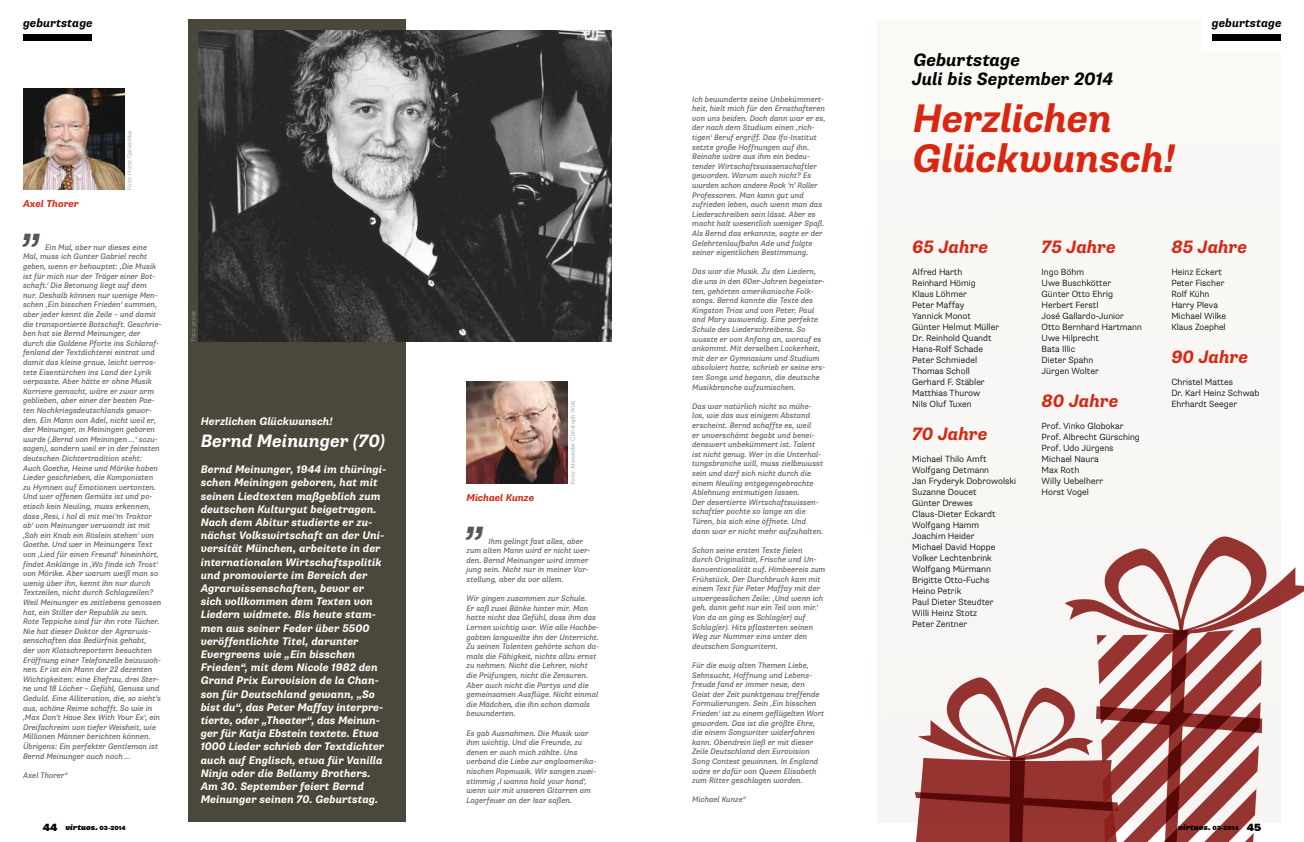
<style>
.page{position:relative;width:1304px;height:842px;background:#fff}
.page>*{position:absolute;margin:0;border:0;box-sizing:border-box;transform-origin:0 0}
.t1{font:italic 700 40.8px "Supria Sans";color:#575756}
.t2{font:italic 700 40px/40px "Supria Sans";letter-spacing:-.01em;color:#d82611}
.t3{font:italic 700 18px "Supria Sans";letter-spacing:-.005em;color:#d82611}
.t4{font:italic 700 18px/19px "Supria Sans";letter-spacing:-.005em;color:#000}
.t5{font:italic 700 18px "Supria Sans";color:#fff}
.t6{font:italic 700 12px "Supria Sans";color:#000}
.t7{font:italic 700 11px/13.2px "Supria Sans";color:#fff}
.t8{font:italic 700 10px "Supria Sans";color:#d82611}
.t9{font:300 9px/11px "Supria Sans";color:#000}
.t10{font:italic 8px/9.6px "Supria Sans";color:#575756}
.t11{font:italic 900 8px "Supria Sans";color:#000}
.t12{font:300 6px "Supria Sans";color:#9d9d9c}
.s1{font-style:normal;font-size:10.5px}
.s2{font-style:normal;font-size:6px}
</style>
<div class="page">
<div style="left:877px;top:20px;width:404px;height:802px;background:#f9f8f5"></div>
<div style="left:1202px;top:10px;width:88px;height:41px;background:#fff"></div>
<div style="left:1212px;top:34px;width:69px;height:7px;background:#000"></div>
<div style="left:23px;top:34px;width:69px;height:7px;background:#000"></div>
<div style="left:188px;top:20px;width:218px;height:802px;background:#4c473b"></div>
<img style="left:466px;top:382px;width:102px;height:101px">
<img style="left:23px;top:88px;width:102px;height:101px">
<img style="left:198px;top:31px;width:414px;height:310px">
<svg style="left:915px;top:536px;width:389px;height:306px"></svg>
<h3 class="t6" style="left:23px;top:15px;width:71px">geburtstage</h3>
<h3 class="t6" style="left:1212px;top:15px;width:71px">geburtstage</h3>
<p class="t8" style="left:23px;top:198px;width:57px">Axel Thorer</p>
<p class="t12" style="left:126px;top:190px;width:61px;rotate:-90deg">Foto: Horst Galuschka</p>
<h1 class="t1" style="left:23px;top:201px;width:22px">„</h1>
<p class="t10" style="left:23px;top:242px;width:140px;text-indent:22px">Ein Mal, aber nur dieses eine Mal, muss ich Gunter Gabriel recht geben, wenn er behauptet: ‚Die Musik ist für mich nur der Träger einer Bot&shy;schaft.‘ Die Betonung liegt auf dem nur. Deshalb können nur wenige Men&shy;schen ‚Ein bisschen Frieden‘ summen, aber jeder kennt die Zeile – und damit die transportierte Botschaft. Geschrie&shy;ben hat sie Bernd Meinunger, der durch die Goldene Pforte ins Schlaraf&shy;fenland der Textdichterei eintrat und damit das kleine graue, leicht verros&shy;tete Eisentürchen ins Land der Lyrik verpasste. Aber hätte er ohne Musik Karriere gemacht, wäre er zwar arm geblieben, aber einer der besten Poe&shy;ten Nachkriegsdeutschlands gewor&shy;den. Ein Mann von Adel, nicht weil er, der Meinunger, in Meiningen geboren wurde (‚Bernd von Meiningen …‘ sozu&shy;sagen), sondern weil er in der feinsten deutschen Dichtertradition steht:<br>Auch Goethe, Heine und Mörike haben Lieder geschrieben, die Komponisten zu Hymnen auf Emotionen vertonten.<br>Und wer offenen Gemüts ist und po&shy;etisch kein Neuling, muss erkennen, dass ‚Resi, i hol di mit mei’m Traktor ab‘ von Meinunger verwandt ist mit ‚Sah ein Knab ein Röslein stehen‘ von Goethe. Und wer in Meinungers Text von ‚Lied für einen Freund‘ hineinhört, findet Anklänge in ‚Wo finde ich Trost‘ von Mörike. Aber warum weiß man so wenig über ihn, kennt ihn nur durch Textzeilen, nicht durch Schlagzeilen?<br>Weil Meinunger es zeitlebens genossen hat, ein Stiller der Republik zu sein.<br>Rote Teppiche sind für ihn rote Tücher.<br>Nie hat dieser Doktor der Agrarwis&shy;senschaften das Bedürfnis gehabt,<br>der von Klatschreportern besuchten Eröffnung einer Telefonzelle beizuwoh&shy;nen. Er ist ein Mann der 22 dezenten Wichtigkeiten: eine Ehefrau, drei Ster&shy;ne und 18 Löcher – Gefühl, Genuss und Geduld. Eine Alliteration, die, so sieht’s aus, schöne Reime schafft. So wie in ‚Max Don’t Have Sex With Your Ex‘, ein Dreifachreim von tiefer Weisheit, wie Millionen Männer berichten können.<br>Übrigens: Ein perfekter Gentleman ist Bernd Meinunger auch noch …</p>
<p class="t10" style="left:23px;top:770px;width:46px">Axel Thorer“</p>
<p class="t12" style="left:190px;top:341px;width:32px;rotate:-90deg">Foto: privat</p>
<h3 class="t7" style="left:201px;top:415px;width:133px">Herzlichen Glückwunsch!</h3>
<h3 class="t5" style="left:201px;top:429px;width:186px">Bernd Meinunger (70)</h3>
<p class="t7" style="left:201px;top:463px;width:187px">Bernd Meinunger, 1944 im thüringi&shy;schen Meiningen geboren, hat mit seinen Liedtexten maßgeblich zum deutschen Kulturgut beigetragen.<br>Nach dem Abitur studierte er zu&shy;nächst Volkswirtschaft an der Uni&shy;versität München, arbeitete in der internationalen Wirtschaftspolitik und promovierte im Bereich der Agrarwissenschaften, bevor er sich vollkommen dem Texten von Liedern widmete. Bis heute stam&shy;men aus seiner Feder über 5500 veröffentlichte Titel, darunter Evergreens wie „Ein bisschen Frieden“, mit dem Nicole 1982 den Grand Prix Eurovision de la Chan&shy;son für Deutschland gewann, „So bist du“, das Peter Maffay interpre&shy;tierte, oder „Theater“, das Meinun&shy;ger für Katja Ebstein textete. Etwa 1000 Lieder schrieb der Textdichter auch auf Englisch, etwa für Vanilla Ninja oder die Bellamy Brothers.<br>Am 30. September feiert Bernd Meinunger seinen 70. Geburtstag.</p>
<p class="t8" style="left:466px;top:491px;width:69px">Michael Kunze</p>
<p class="t12" style="left:569px;top:484px;width:85px;rotate:-90deg">Foto: Alexander Christoph Wulz</p>
<h1 class="t1" style="left:466px;top:494px;width:22px">„</h1>
<p class="t10" style="left:466px;top:536px;width:126px;text-indent:22px">Ihm gelingt fast alles, aber zum alten Mann wird er nicht wer&shy;den. Bernd Meinunger wird immer jung sein. Nicht nur in meiner Vor&shy;stellung, aber da vor allem.</p>
<p class="t10" style="left:466px;top:594px;width:134px">Wir gingen zusammen zur Schule.<br>Er saß zwei Bänke hinter mir. Man hatte nicht das Gefühl, dass ihm das Lernen wichtig war. Wie alle Hochbe&shy;gabten langweilte ihn der Unterricht.<br>Zu seinen Talenten gehörte schon da&shy;mals die Fähigkeit, nichts allzu ernst zu nehmen. Nicht die Lehrer, nicht die Prüfungen, nicht die Zensuren.<br>Aber auch nicht die Partys und die gemeinsamen Ausflüge. Nicht einmal die Mädchen, die ihn schon damals bewunderten.</p>
<p class="t10" style="left:466px;top:728px;width:132px">Es gab Ausnahmen. Die Musik war ihm wichtig. Und die Freunde, zu denen er auch mich zählte. Uns verband die Liebe zur angloamerika&shy;nischen Popmusik. Wir sangen zwei&shy;stimmig ‚I wanna hold your hand‘, wenn wir mit unseren Gitarren am<br>Lagerfeuer an der Isar saßen.</p>
<p class="t10" style="left:692px;top:94px;width:135px">Ich bewunderte seine Unbekümmert&shy;heit, hielt mich für den Ernsthafteren von uns beiden. Doch dann war er es, der nach dem Studium einen ‚rich&shy;tigen‘ Beruf ergriff. Das Ifo-Institut setzte große Hoffnungen auf ihn.<br>Beinahe wäre aus ihm ein bedeu&shy;tender Wirtschaftswissenschaftler geworden. Warum auch nicht? Es wurden schon andere Rock ’n’ Roller Professoren. Man kann gut und zufrieden leben, auch wenn man das Liederschreiben sein lässt. Aber es macht halt wesentlich weniger Spaß.<br>Als Bernd das erkannte, sagte er der Gelehrtenlaufbahn Ade und folgte seiner eigentlichen Bestimmung.</p>
<p class="t10" style="left:692px;top:267px;width:135px">Das war die Musik. Zu den Liedern, die uns in den 60er-Jahren begeister&shy;ten, gehörten amerikanische Folk&shy;songs. Bernd kannte die Texte des Kingston Trios und von Peter, Paul and Mary auswendig. Eine perfekte Schule des Liederschreibens. So wusste er von Anfang an, worauf es ankommt. Mit derselben Lockerheit, mit der er Gymnasium und Studium absolviert hatte, schrieb er seine ers&shy;ten Songs und begann, die deutsche Musikbranche aufzumischen.</p>
<p class="t10" style="left:692px;top:401px;width:133px">Das war natürlich nicht so mühe&shy;los, wie das aus einigem Abstand erscheint. Bernd schaffte es, weil<br>er unverschämt begabt und benei&shy;denswert unbekümmert ist. Talent ist nicht genug. Wer in die Unterhal&shy;tungsbranche will, muss zielbewusst sein und darf sich nicht durch die einem Neuling entgegengebrachte Ablehnung entmutigen lassen.<br>Der desertierte Wirtschaftswissen&shy;schaftler pochte so lange an die Türen, bis sich eine öffnete. Und dann war er nicht mehr aufzuhalten.</p>
<p class="t10" style="left:692px;top:545px;width:135px">Schon seine ersten Texte fielen<br>durch Originalität, Frische und Un&shy;konventionalität auf. Himbeereis zum Frühstück. Der Durchbruch kam mit einem Text für Peter Maffay mit der unvergesslichen Zeile: ‚Und wenn ich geh, dann geht nur ein Teil von mir.‘ Von da an ging es Schlag(er) auf Schlag(er). Hits pflasterten seinen Weg zur Nummer eins unter den deutschen Songwritern.</p>
<p class="t10" style="left:692px;top:661px;width:133px">Für die ewig alten Themen Liebe, Sehnsucht, Hoffnung und Lebens&shy;freude fand er immer neue, den Geist der Zeit punktgenau treffende Formulierungen. Sein ‚Ein bisschen Frieden‘ ist zu einem geflügelten Wort geworden. Das ist die größte Ehre, die einem Songwriter widerfahren kann. Obendrein ließ er mit dieser Zeile Deutschland den Eurovision Song Contest gewinnen. In England wäre er dafür von Queen Elisabeth zum Ritter geschlagen worden.</p>
<p class="t10" style="left:692px;top:795px;width:55px">Michael Kunze“</p>
<h3 class="t4" style="left:912px;top:51px;width:203px">Geburtstage<br>Juli bis September 2014</h3>
<h2 class="t2" style="left:912px;top:99px;width:265px">Herzlichen<br>Glückwunsch!</h2>
<h3 class="t3" style="left:912px;top:236px;width:77px">65 Jahre</h3>
<p class="t9" style="left:912px;top:267px;width:88px">Alfred Harth<br>Reinhard Hömig<br>Klaus Löhmer<br>Peter Maffay<br>Yannick Monot<br>Günter Helmut Müller<br>Dr. Reinhold Quandt<br>Hans-Rolf Schade<br>Peter Schmiedel<br>Thomas Scholl<br>Gerhard F. Stäbler<br>Matthias Thurow<br>Nils Oluf Tuxen</p>
<h3 class="t3" style="left:912px;top:423px;width:77px">70 Jahre</h3>
<p class="t9" style="left:912px;top:454px;width:105px">Michael Thilo Amft<br>Wolfgang Detmann<br>Jan Fryderyk Dobrowolski<br>Suzanne Doucet<br>Günter Drewes<br>Claus-Dieter Eckardt<br>Wolfgang Hamm<br>Joachim Heider<br>Michael David Hoppe<br>Volker Lechtenbrink<br>Wolfgang Mürmann<br>Brigitte Otto-Fuchs<br>Heino Petrik<br>Paul Dieter Steudter<br>Willi Heinz Stotz<br>Peter Zentner</p>
<h3 class="t3" style="left:1042px;top:236px;width:76px">75 Jahre</h3>
<p class="t9" style="left:1042px;top:267px;width:102px">Ingo Böhm<br>Uwe Buschkötter<br>Günter Otto Ehrig<br>Herbert Ferstl<br>José Gallardo-Junior<br>Otto Bernhard Hartmann<br>Uwe Hilprecht<br>Bata Illic<br>Dieter Spahn<br>Jürgen Wolter</p>
<h3 class="t3" style="left:1042px;top:390px;width:78px">80 Jahre</h3>
<p class="t9" style="left:1042px;top:421px;width:100px">Prof. Vinko Globokar<br>Prof. Albrecht Gürsching<br>Prof. Udo Jürgens<br>Michael Naura<br>Max Roth<br>Willy Uebelherr<br>Horst Vogel</p>
<h3 class="t3" style="left:1171px;top:236px;width:77px">85 Jahre</h3>
<p class="t9" style="left:1171px;top:267px;width:56px">Heinz Eckert<br>Peter Fischer<br>Rolf Kühn<br>Harry Pleva<br>Michael Wilke<br>Klaus Zoephel</p>
<h3 class="t3" style="left:1171px;top:346px;width:78px">90 Jahre</h3>
<p class="t9" style="left:1171px;top:377px;width:89px">Christel Mattes<br>Dr. Karl Heinz Schwab<br>Ehrhardt Seeger</p>
<p class="t11" style="left:43px;top:822px;width:85px"><span class="s1">44</span> virtuos. <span class="s2">03-2014</span></p>
<p class="t11" style="left:1178px;top:822px;width:85px">virtuos. <span class="s2">03-2014</span> <span class="s1">45</span></p>
</div>
